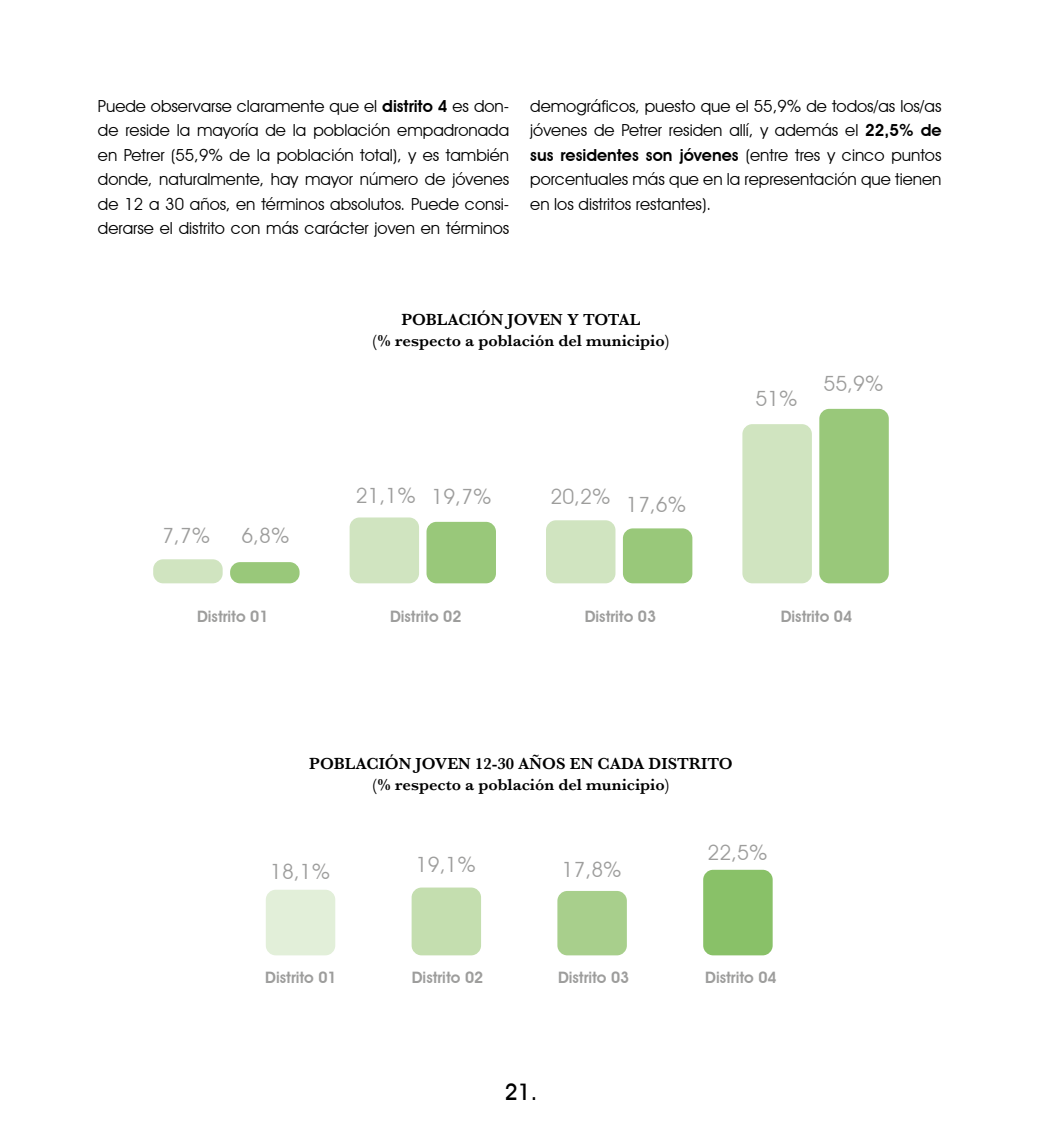
<style>
.page{position:relative;width:1042px;height:1141px;background:#fff}
.page>*{position:absolute;margin:0;border:0;box-sizing:border-box;transform-origin:0 0}
.t1{font:500 22.75px "Avant Garde IT Cby BT";color:#000}
.t2{font:21px "Avant Garde IT Cby BT";color:#9d9d9c}
.t3{font:16.62px/24.5px "Avant Garde IT Cby BT";color:#000;text-align:justify}
.t4{font:600 16.62px/21px "Baskerville";color:#000;text-align:center}
.t5{font:600 15.75px "Avant Garde IT Cby BT";color:#9d9d9c}
.s1{font-weight:600}
</style>
<div class="page">
<div style="left:703px;top:870px;width:69px;height:85px;background:#89c168;border-radius:10px"></div>
<div style="left:557px;top:891px;width:70px;height:64px;background:#a8cf8c;border-radius:10px"></div>
<div style="left:412px;top:888px;width:69px;height:67px;background:#c4deaf;border-radius:10px"></div>
<div style="left:266px;top:890px;width:69px;height:65px;background:#e2efd9;border-radius:10px"></div>
<div style="left:230px;top:562px;width:69px;height:21px;background:#99c87a;border-radius:10px"></div>
<div style="left:153px;top:559px;width:70px;height:24px;background:#d0e4c0;border-radius:10px"></div>
<div style="left:426px;top:522px;width:70px;height:61px;background:#99c87a;border-radius:10px"></div>
<div style="left:350px;top:517px;width:69px;height:66px;background:#d0e4c0;border-radius:10px"></div>
<div style="left:623px;top:528px;width:69px;height:55px;background:#99c87a;border-radius:10px"></div>
<div style="left:546px;top:520px;width:69px;height:63px;background:#d0e4c0;border-radius:10px"></div>
<div style="left:819px;top:409px;width:70px;height:174px;background:#99c87a;border-radius:10px"></div>
<div style="left:742px;top:424px;width:70px;height:159px;background:#d0e4c0;border-radius:10px"></div>
<p class="t3" style="left:98px;top:94px;width:413px">Puede observarse claramente que el <span class="s1">distrito 4</span> es don&shy;de reside la mayoría de la población empadronada en Petrer (55,9% de la población total), y es también donde, naturalmente, hay mayor número de jóvenes de 12 a 30 años, en términos absolutos. Puede consi&shy;derarse el distrito con más carácter joven en términos</p>
<p class="t3" style="left:530px;top:94px;width:413px">demográficos, puesto que el 55,9% de todos/as los/as jóvenes de Petrer residen allí, y además el <span class="s1">22,5% de sus residentes son jóvenes</span> (entre tres y cinco puntos porcentuales más que en la representación que tienen en los distritos restantes).</p>
<p class="t2" style="left:162px;top:523px;width:50px">7,7%</p>
<p class="t2" style="left:241px;top:523px;width:50px">6,8%</p>
<p class="t4" style="left:373px;top:309px;width:298px">POBLACIÓN JOVEN Y TOTAL<br>(% respecto a población del municipio)</p>
<p class="t2" style="left:356px;top:483px;width:61px">21,1%</p>
<p class="t2" style="left:550px;top:484px;width:61px">20,2%</p>
<p class="t2" style="left:431px;top:484px;width:61px">19,7%</p>
<p class="t2" style="left:626px;top:491px;width:61px">17,6%</p>
<p class="t2" style="left:755px;top:386px;width:44px">51%</p>
<p class="t2" style="left:823px;top:371px;width:61px">55,9%</p>
<p class="t5" style="left:197px;top:607px;width:73px">Distrito 01</p>
<p class="t5" style="left:390px;top:607px;width:73px">Distrito 02</p>
<p class="t5" style="left:585px;top:607px;width:73px">Distrito 03</p>
<p class="t5" style="left:781px;top:607px;width:73px">Distrito 04</p>
<p class="t4" style="left:309px;top:753px;width:425px">POBLACIÓN JOVEN 12-30 AÑOS EN CADA DISTRITO (% respecto a población del municipio)</p>
<p class="t2" style="left:270px;top:859px;width:61px">18,1%</p>
<p class="t2" style="left:416px;top:852px;width:61px">19,1%</p>
<p class="t2" style="left:562px;top:857px;width:61px">17,8%</p>
<p class="t2" style="left:707px;top:839px;width:61px">22,5%</p>
<p class="t5" style="left:265px;top:968px;width:73px">Distrito 01</p>
<p class="t5" style="left:412px;top:968px;width:73px">Distrito 02</p>
<p class="t5" style="left:558px;top:968px;width:73px">Distrito 03</p>
<p class="t5" style="left:705px;top:968px;width:73px">Distrito 04</p>
<h1 class="t1" style="left:505px;top:1078px;width:34px">21.</h1>
</div>
